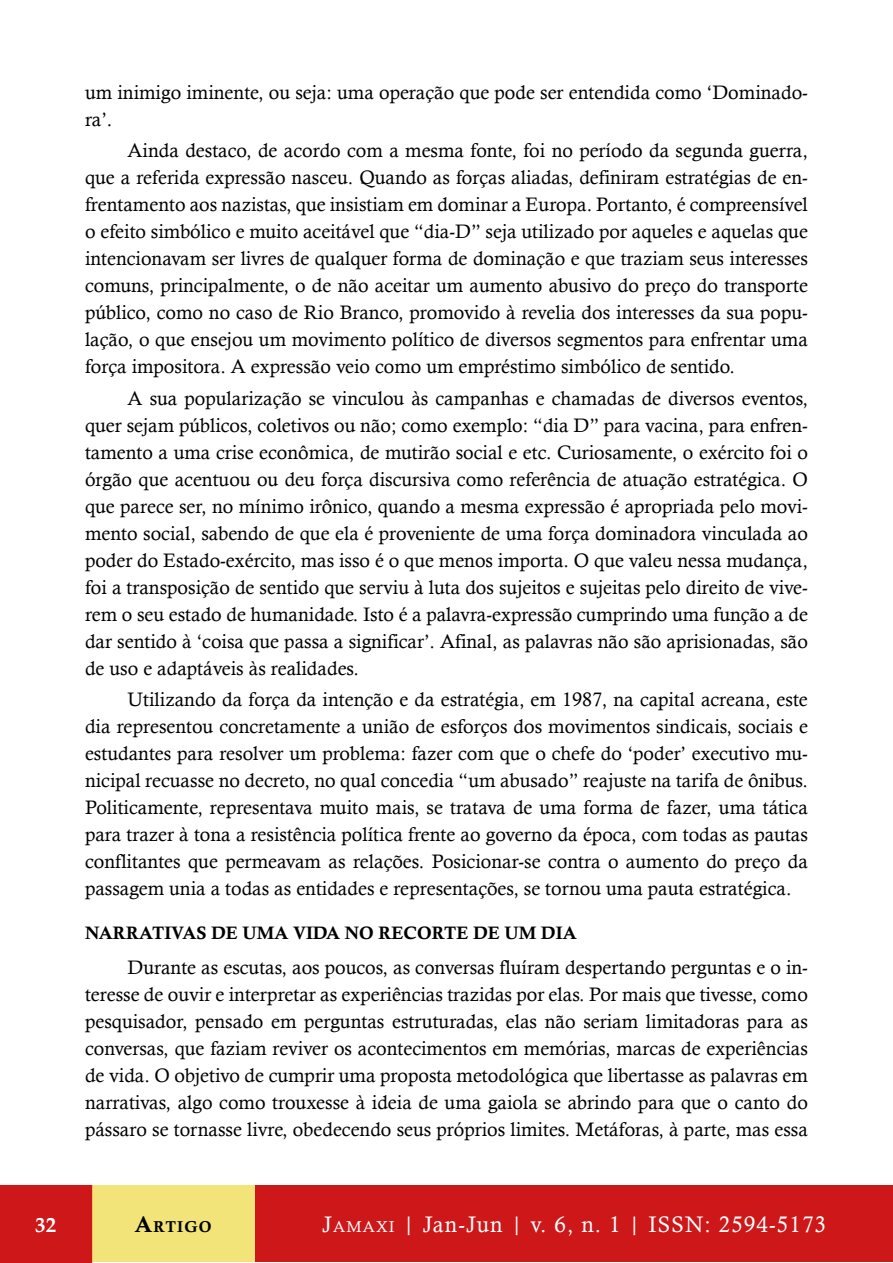
<style>
.page{position:relative;width:893px;height:1263px;background:#fff}
.page>*{position:absolute;margin:0;border:0;box-sizing:border-box;transform-origin:0 0}
.t1{font:22.5px "Calisto";letter-spacing:.05em;color:#fff}
.t2{font:700 21px "Palatino Linotype";color:#fff}
.t3{font:19.5px/27px "Calisto";color:#000;text-align:justify}
.t4{font:18px "Calis MT Bol";color:#000}
.t5{font:15.75px "Calis MT Bol";letter-spacing:.07em;color:#000}
.s1{font-size:22.5px}
.s2{font-style:inherit}
.s3{font-size:15.75px}
</style>
<div class="page">
<div style="left:255px;top:1186px;width:638px;height:76px;background:#cd1719"></div>
<div style="left:91px;top:1186px;width:164px;height:76px;background:#f2e478"></div>
<div style="left:0;top:1186px;width:91px;height:76px;background:#cd1719"></div>
<div style="left:0;top:1185px;width:92px;height:78px;border:2px solid #cd1719"></div>
<p class="t3" style="left:85px;top:79px;width:724px">um inimigo iminente, ou seja: uma operação que pode ser entendida como ‘Dominado&shy;ra’.</p>
<p class="t3" style="left:85px;top:137px;width:724px;text-indent:43px">Ainda destaco, de acordo com a mesma fonte, foi no período da segunda guerra, que a referida expressão nasceu. Quando as forças aliadas, definiram estratégias de en&shy;frentamento aos nazistas, que insistiam em dominar a Europa. Portanto, é compreensível o efeito simbólico e muito aceitável que “dia-D” seja utilizado por aqueles e aquelas que intencionavam ser livres de qualquer forma de dominação e que traziam seus interesses comuns, principalmente, o de não aceitar um aumento abusivo do preço do transporte público, como no caso de Rio Branco, promovido à revelia dos interesses da sua popu&shy;lação, o que ensejou um movimento político de diversos segmentos para enfrentar uma força impositora. A expressão veio como um empréstimo simbólico de sentido.</p>
<p class="t3" style="left:85px;top:384px;width:724px;text-indent:43px">A sua popularização se vinculou às campanhas e chamadas de diversos eventos, quer sejam públicos, coletivos ou não; como exemplo: “dia D” para vacina, para enfren&shy;tamento a uma crise econômica, de mutirão social e etc. Curiosamente, o exército foi o órgão que acentuou ou deu força discursiva como referência de atuação estratégica. O que parece ser, no mínimo irônico, quando a mesma expressão é apropriada pelo movi&shy;mento social, sabendo de que ela é proveniente de uma força dominadora vinculada ao poder do Estado-exército, mas isso é o que menos importa. O que valeu nessa mudança, foi a transposição de sentido que serviu à luta dos sujeitos e sujeitas pelo direito de vive&shy;rem o seu estado de humanidade. Isto é a palavra-expressão cumprindo uma função a de dar sentido à ‘coisa que passa a significar’. Afinal, as palavras não são aprisionadas, são de uso e adaptáveis às realidades.</p>
<p class="t3" style="left:85px;top:685px;width:724px;text-indent:43px">Utilizando da força da intenção e da estratégia, em 1987, na capital acreana, este dia representou concretamente a união de esforços dos movimentos sindicais, sociais e estudantes para resolver um problema: fazer com que o chefe do ‘poder’ executivo mu&shy;nicipal recuasse no decreto, no qual concedia “um abusado” reajuste na tarifa de ônibus.<br>Politicamente, representava muito mais, se tratava de uma forma de fazer, uma tática para trazer à tona a resistência política frente ao governo da época, com todas as pautas conflitantes que permeavam as relações. Posicionar-se contra o aumento do preço da passagem unia a todas as entidades e representações, se tornou uma pauta estratégica.</p>
<p class="t4" style="left:85px;top:922px;width:493px">NARRATIVAS DE UMA VIDA NO RECORTE DE UM DIA</p>
<p class="t3" style="left:85px;top:954px;width:724px;text-indent:43px">Durante as escutas, aos poucos, as conversas fluíram despertando perguntas e o in&shy;teresse de ouvir e interpretar as experiências trazidas por elas. Por mais que tivesse, como pesquisador, pensado em perguntas estruturadas, elas não seriam limitadoras para as conversas, que faziam reviver os acontecimentos em memórias, marcas de experiências de vida. O objetivo de cumprir uma proposta metodológica que libertasse as palavras em narrativas, algo como trouxesse à ideia de uma gaiola se abrindo para que o canto do pássaro se tornasse livre, obedecendo seus próprios limites. Metáforas, à parte, mas essa</p>
<p class="t2" style="left:35px;top:1209px;width:23px">32</p>
<p class="t5" style="left:135px;top:1217px;width:78px"><span class="s1">A</span>rtigo</p>
<p class="t1" style="left:322px;top:1211px;width:505px"><span class="s2">J</span><span class="s3">AMAXI</span> | Jan-Jun | v. 6, n. 1 | ISSN: 2594-5173</p>
</div>
